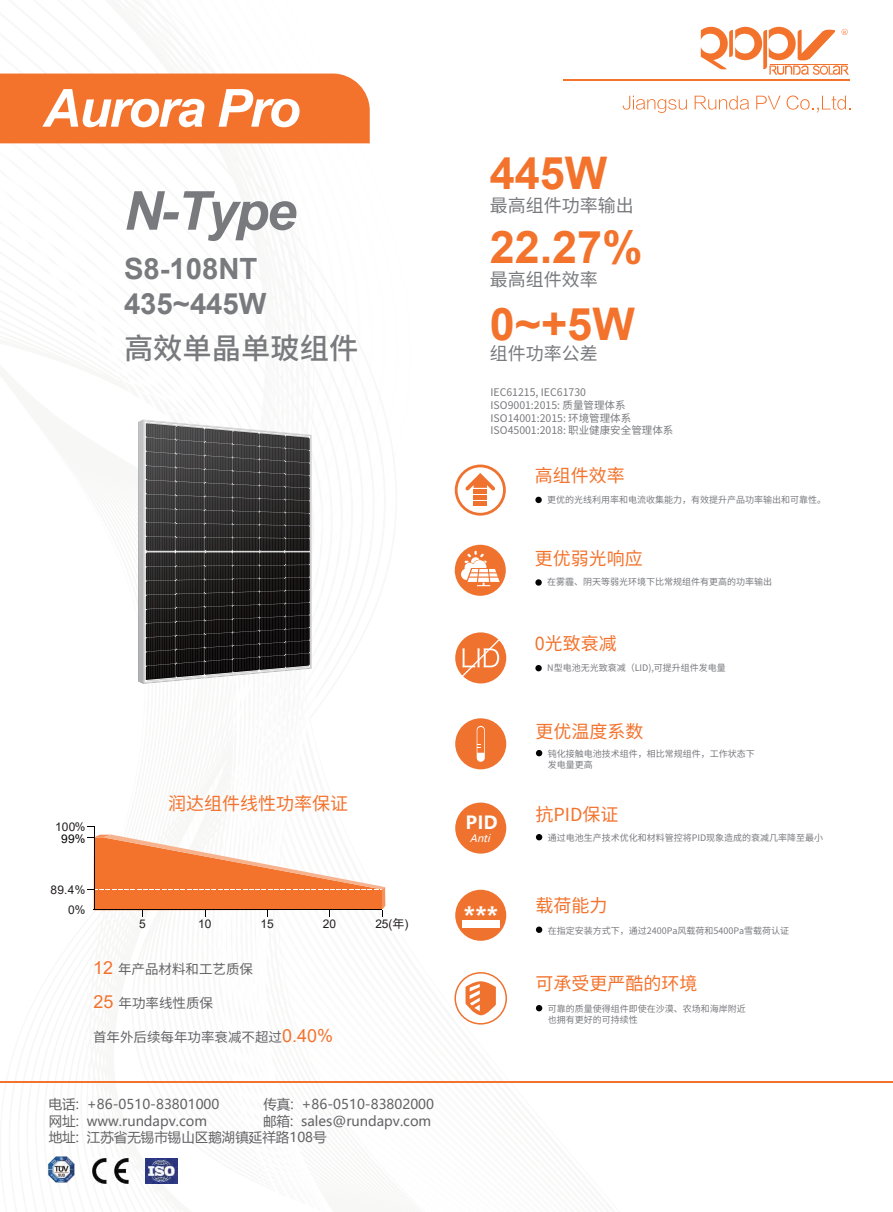
<style>
.page{position:relative;width:893px;height:1212px;background:#fff}
.page>*{position:absolute;margin:0;border:0;box-sizing:border-box;transform-origin:0 0}
.t1{font:italic 700 53.7px "Arial";color:#797a7e}
.t2{font:italic 700 52.5px "Arial";letter-spacing:-.035em;color:#fff}
.t3{font:700 45px "Arial";color:#f3732d}
.t4{font:700 29.25px/35.1px "Arial";color:#797a7e}
.t5{font:500 29.25px "Source Han Sans CN";color:#797a7e}
.t6{font:700 23.55px "Microsoft Ya Hei";color:#fff}
.t7{font:18px "Source Han Sans CN";color:#f3732d}
.t8{font:18px "Source Han Sans CN";color:#797a7e}
.t9{font:700 18px "Microsoft Ya Hei";color:#fff}
.t10{font:13.5px/16.2px "Microsoft Ya Hei";color:#636366}
.t11{font:13.5px "Source Han Sans CN";color:#636366}
.t12{font:12px/20.1px "Arial";color:#211e20;text-align:right}
.t13{font:12px "Arial";color:#030303}
.t14{font:10.5px/12.6px "Source Han Sans CN";color:#797a7e}
.t15{font:italic 10.2px "Microsoft Ya Hei";color:#fff}
.t16{font:9px/10.8px "Source Han Sans CN";color:#797a7e}
.t17{font:4.35px "Arial";color:#f3732d}
.s1{font-family:"Source Han Sans CN"}
.s2{font-family:"Arial";font-size:18px;color:#f3732d}
</style>
<div class="page">
<img style="left:138px;top:419px;width:174px;height:265px">
<svg style="left:701px;top:27px;width:148px;height:48px"></svg>
<svg style="left:623px;top:96px;width:64px;height:17px"></svg>
<svg style="left:695px;top:96px;width:54px;height:14px"></svg>
<svg style="left:756px;top:96px;width:24px;height:13px"></svg>
<svg style="left:787px;top:95px;width:64px;height:18px"></svg>
<hr style="left:563px;top:79px;width:287px;height:2px;background:#f3732d">
<div style="left:0;top:74px;width:370px;height:69px;background:#f3732d"></div>
<div style="left:535px;top:497px;width:7px;height:6px;background:#030303;border-radius:50%"></div>
<svg style="left:535px;top:579px;width:7px;height:7px"></svg>
<svg style="left:536px;top:750px;width:6px;height:6px"></svg>
<svg style="left:536px;top:834px;width:6px;height:6px"></svg>
<div style="left:536px;top:926px;width:6px;height:7px;background:#030303;border-radius:50%"></div>
<svg style="left:536px;top:1005px;width:6px;height:6px"></svg>
<div style="left:535px;top:665px;width:7px;height:6px;background:#030303;border-radius:50%"></div>
<img style="left:146px;top:1158px;width:31px;height:25px">
<img style="left:93px;top:1158px;width:35px;height:25px">
<hr style="left:0;top:1082px;width:893px;height:1px;background:#f3732d">
<img style="left:48px;top:1156px;width:27px;height:27px">
<div style="left:455px;top:718px;width:51px;height:51px;background:#ef722e;border-radius:50%"></div>
<div style="left:455px;top:890px;width:51px;height:51px;background:#ef722e;border-radius:50%"></div>
<div style="left:454px;top:972px;width:53px;height:52px;border:2px solid #ef722e;border-radius:50%"></div>
<div style="left:455px;top:802px;width:51px;height:51px;background:#ef722e;border-radius:50%"></div>
<div style="left:455px;top:545px;width:51px;height:51px;background:#ef722e;border-radius:50%"></div>
<svg style="left:461px;top:551px;width:39px;height:35px"></svg>
<svg style="left:455px;top:465px;width:51px;height:51px"></svg>
<div style="left:455px;top:632px;width:51px;height:51px;background:#ef722e;border-radius:50%"></div>
<svg style="left:461px;top:638px;width:39px;height:39px"></svg>
<div style="left:477px;top:726px;width:8px;height:36px;background:#fff;border-radius:4px"></div>
<svg style="left:477px;top:727px;width:7px;height:26px"></svg>
<div style="left:462px;top:920px;width:38px;height:7px;background:#fff"></div>
<svg style="left:466px;top:981px;width:30px;height:35px"></svg>
<hr style="left:94px;top:826px;width:1px;height:84px;background:#060304">
<svg style="left:87px;top:835px;width:298px;height:81px"></svg>
<h2 class="t2" style="left:43px;top:73px;width:259px">Aurora Pro</h2>
<h1 class="t1" style="left:124px;top:175px;width:174px">N-Type</h1>
<h3 class="t4" style="left:124px;top:251px;width:144px">S8-108NT<br>435~445W</h3>
<h3 class="t5" style="left:124px;top:332px;width:236px">高效单晶单玻组件</h3>
<h3 class="t12" style="left:55px;top:816px;width:32px">100%</h3>
<h3 class="t13" style="left:61px;top:830px;width:26px">99%</h3>
<h3 class="t7" style="left:168px;top:793px;width:182px">润达组件线性功率保证</h3>
<h3 class="t12" style="left:50px;top:879px;width:36px">89.4%<br>0%</h3>
<h3 class="t12" style="left:139px;top:913px;width:8px">5</h3>
<h3 class="t12" style="left:198px;top:913px;width:15px">10</h3>
<h3 class="t12" style="left:261px;top:913px;width:15px">15</h3>
<h3 class="t12" style="left:323px;top:913px;width:15px">20</h3>
<h3 class="t12" style="left:375px;top:913px;width:35px">25(<span class="s1">年</span>)</h3>
<h3 class="t11" style="left:93px;top:962px;width:162px"><span class="s2">12</span> 年产品材料和工艺质保</h3>
<h3 class="t11" style="left:93px;top:996px;width:121px"><span class="s2">25</span> 年功率线性质保</h3>
<h3 class="t11" style="left:93px;top:1030px;width:242px">首年外后续每年功率衰减不超过<span class="s2">0.40%</span></h3>
<h3 class="t10" style="left:49px;top:1096px;width:172px">电话: +86-0510-83801000</h3>
<h3 class="t10" style="left:263px;top:1096px;width:172px">传真: +86-0510-83802000</h3>
<h3 class="t10" style="left:49px;top:1112px;width:160px">网址: www.rundapv.com</h3>
<h3 class="t10" style="left:49px;top:1112px;width:384px;text-indent:214px">邮箱: sales@rundapv.com地址: 江苏省无锡市锡山区鹅湖镇延祥路108号</h3>
<p class="t17" style="left:843px;top:29px;width:5px">R</p>
<h3 class="t3" style="left:490px;top:141px;width:119px">445W</h3>
<h3 class="t8" style="left:490px;top:195px;width:145px">最高组件功率输出</h3>
<h3 class="t3" style="left:490px;top:215px;width:154px">22.27%</h3>
<h3 class="t8" style="left:490px;top:269px;width:109px">最高组件效率</h3>
<h3 class="t3" style="left:490px;top:293px;width:147px">0~+5W</h3>
<h3 class="t8" style="left:490px;top:343px;width:109px">组件功率公差</h3>
<p class="t14" style="left:491px;top:386px;width:184px">IEC61215, IEC61730<br>ISO9001:2015: 质量管理体系<br>ISO14001:2015: 环境管理体系<br>ISO45001:2018: 职业健康安全管理体系</p>
<h3 class="t7" style="left:535px;top:465px;width:91px">高组件效率</h3>
<p class="t16" style="left:547px;top:494px;width:281px">更优的光线利用率和电流收集能力，有效提升产品功率输出和可靠性。</p>
<h3 class="t7" style="left:535px;top:548px;width:109px">更优弱光响应</h3>
<p class="t16" style="left:547px;top:576px;width:226px">在雾霾、阴天等弱光环境下比常规组件有更高的功率输出</p>
<h3 class="t7" style="left:535px;top:634px;width:83px">0光致衰减</h3>
<p class="t16" style="left:547px;top:662px;width:180px">N型电池无光致衰减（LID),可提升组件发电量</p>
<h3 class="t9" style="left:466px;top:810px;width:34px">PID</h3>
<p class="t15" style="left:470px;top:831px;width:25px">Anti</p>
<h3 class="t6" style="left:464px;top:899px;width:36px">***</h3>
<h3 class="t7" style="left:535px;top:721px;width:109px">更优温度系数</h3>
<p class="t16" style="left:548px;top:749px;width:208px">钝化接触电池技术组件，相比常规组件，工作状态下发电量更高</p>
<h3 class="t7" style="left:535px;top:804px;width:85px">抗PID保证</h3>
<p class="t16" style="left:548px;top:833px;width:277px">通过电池生产技术优化和材料管控将PID现象造成的衰减几率降至最小</p>
<h3 class="t7" style="left:535px;top:895px;width:73px">载荷能力</h3>
<p class="t16" style="left:548px;top:925px;width:243px">在指定安装方式下，通过2400Pa风载荷和5400Pa雪载荷认证</p>
<h3 class="t7" style="left:535px;top:973px;width:163px">可承受更严酷的环境</h3>
<p class="t16" style="left:548px;top:1004px;width:199px">可靠的质量使得组件即使在沙漠、农场和海岸附近也拥有更好的可持续性</p>
</div>
